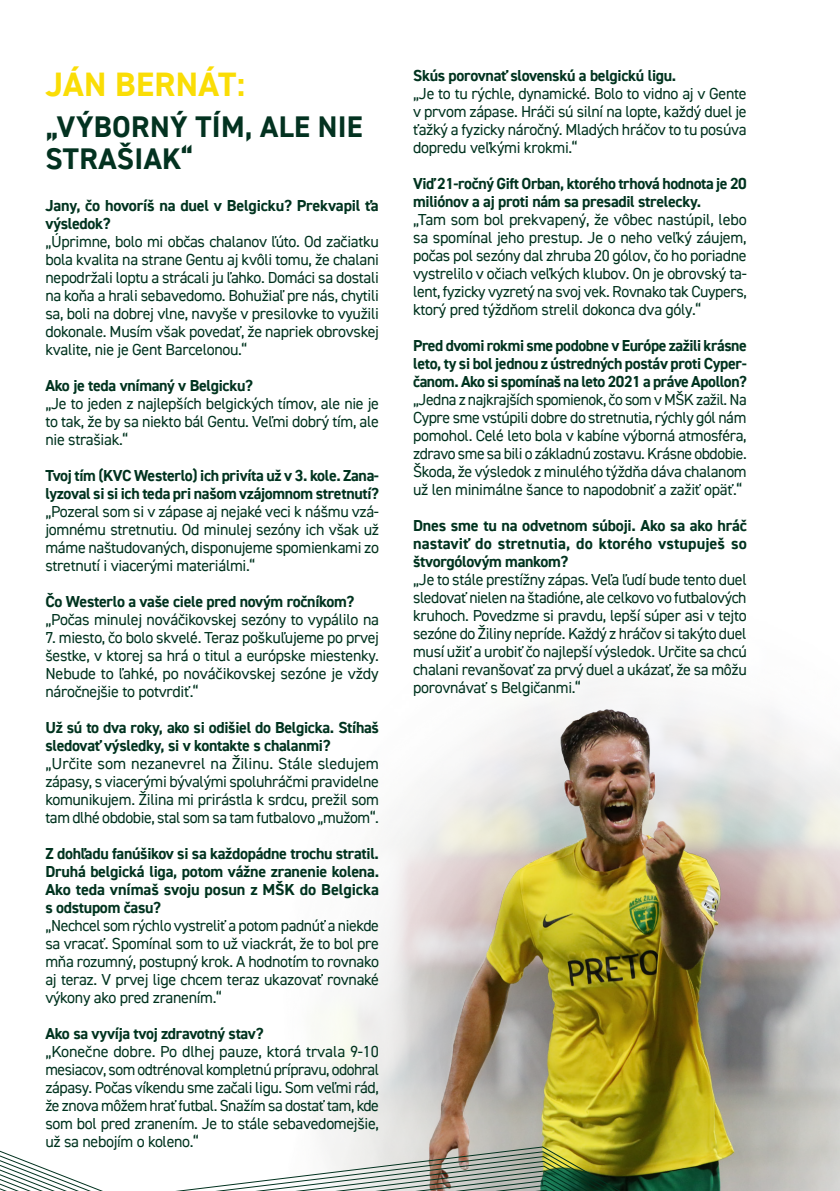
<style>
.page{position:relative;width:840px;height:1191px;background:#fff}
.page>*{position:absolute;margin:0;border:0;box-sizing:border-box;transform-origin:0 0}
.t1{font:700 34px "DIN2014";letter-spacing:.01em;color:#fadd06}
.t2{font:700 30px/32px "DIN2014";letter-spacing:.01em;color:#033220}
.Body_text____no_tab{font:16px/18px "DIN2014";letter-spacing:-.02em;color:#00331f;text-align:justify}
.Body_text____no_tab-2{font:700 16px/18px "DIN2014";letter-spacing:-.02em;color:#00331f}
</style>
<div class="page">
<img style="left:314px;top:688px;width:525px;height:503px">
<svg style="left:0;top:1115px;width:808px;height:76px"></svg>
<p class="t1" style="left:46px;top:62px;width:200px">JÁN BERNÁT:</p>
<p class="t2" style="left:45px;top:110px;width:319px">„VÝBORNÝ TÍM, ALE NIE<br>STRAŠIAK“</p>
<p class="Body_text____no_tab-2" style="left:45px;top:196px;width:335px">Jany, čo hovoríš na duel v Belgicku? Prekvapil ťa výsledok?</p>
<p class="Body_text____no_tab" style="left:45px;top:232px;width:335px">„Úprimne, bolo mi občas chalanov ľúto. Od začiatku bola kvalita na strane Gentu aj kvôli tomu, že chalani nepodržali loptu a strácali ju ľahko. Domáci sa dostali na koňa a hrali sebavedomo. Bohužiaľ pre nás, chytili sa, boli na dobrej vlne, navyše v presilovke to využili dokonale. Musím však povedať, že napriek obrovskej kvalite, nie je Gent Barcelonou.“</p>
<p class="Body_text____no_tab-2" style="left:45px;top:376px;width:209px">Ako je teda vnímaný v Belgicku?</p>
<p class="Body_text____no_tab" style="left:45px;top:394px;width:335px">„Je to jeden z najlepších belgických tímov, ale nie je to tak, že by sa niekto bál Gentu. Veľmi dobrý tím, ale nie strašiak.“</p>
<p class="Body_text____no_tab-2" style="left:45px;top:466px;width:335px">Tvoj tím (KVC Westerlo) ich privíta už v 3. kole. Zana&shy;lyzoval si si ich teda pri našom vzájomnom stretnutí?</p>
<p class="Body_text____no_tab" style="left:45px;top:502px;width:335px">„Pozeral som si v zápase aj nejaké veci k nášmu vzá&shy;jomnému stretnutiu. Od minulej sezóny ich však už máme naštudovaných, disponujeme spomienkami zo stretnutí i viacerými materiálmi.“</p>
<p class="Body_text____no_tab-2" style="left:45px;top:592px;width:310px">Čo Westerlo a vaše ciele pred novým ročníkom?</p>
<p class="Body_text____no_tab" style="left:45px;top:610px;width:335px">„Počas minulej nováčikovskej sezóny to vypálilo na</p>
<p class="Body_text____no_tab" style="left:45px;top:628px;width:335px">7. miesto, čo bolo skvelé. Teraz poškuľujeme po prvej šestke, v ktorej sa hrá o titul a európske miestenky.<br>Nebude to ľahké, po nováčikovskej sezóne je vždy náročnejšie to potvrdiť.“</p>
<p class="Body_text____no_tab-2" style="left:45px;top:718px;width:335px">Už sú to dva roky, ako si odišiel do Belgicka. Stíhaš sledovať výsledky, si v kontakte s chalanmi?</p>
<p class="Body_text____no_tab" style="left:45px;top:754px;width:335px">„Určite som nezanevrel na Žilinu. Stále sledujem zápasy, s viacerými bývalými spoluhráčmi pravidelne komunikujem. Žilina mi prirástla k srdcu, prežil som tam dlhé obdobie, stal som sa tam futbalovo „mužom“.</p>
<p class="Body_text____no_tab-2" style="left:45px;top:844px;width:335px;text-align:justify">Z dohľadu fanúšikov si sa každopádne trochu stratil.<br>Druhá belgická liga, potom vážne zranenie kolena.<br>Ako teda vnímaš svoju posun z MŠK do Belgicka s odstupom času?</p>
<p class="Body_text____no_tab" style="left:45px;top:916px;width:335px">„Nechcel som rýchlo vystreliť a potom padnúť a niekde sa vracať. Spomínal som to už viackrát, že to bol pre mňa rozumný, postupný krok. A hodnotím to rovnako aj teraz. V prvej lige chcem teraz ukazovať rovnaké výkony ako pred zranením.“</p>
<p class="Body_text____no_tab-2" style="left:45px;top:1024px;width:219px">Ako sa vyvíja tvoj zdravotný stav?</p>
<p class="Body_text____no_tab" style="left:45px;top:1042px;width:335px">„Konečne dobre. Po dlhej pauze, ktorá trvala 9-10 mesiacov, som odtrénoval kompletnú prípravu, odohral zápasy. Počas víkendu sme začali ligu. Som veľmi rád, že znova môžem hrať futbal. Snažím sa dostať tam, kde som bol pred zranením. Je to stále sebavedomejšie, už sa nebojím o koleno.“</p>
<p class="Body_text____no_tab-2" style="left:413px;top:66px;width:264px">Skús porovnať slovenskú a belgickú ligu.</p>
<p class="Body_text____no_tab" style="left:413px;top:84px;width:335px">„Je to tu rýchle, dynamické. Bolo to vidno aj v Gente v prvom zápase. Hráči sú silní na lopte, každý duel je ťažký a fyzicky náročný. Mladých hráčov to tu posúva dopredu veľkými krokmi.“</p>
<p class="Body_text____no_tab-2" style="left:413px;top:174px;width:335px">Viď 21-ročný Gift Orban, ktorého trhová hodnota je 20 miliónov a aj proti nám sa presadil strelecky.</p>
<p class="Body_text____no_tab" style="left:413px;top:210px;width:335px">„Tam som bol prekvapený, že vôbec nastúpil, lebo sa spomínal jeho prestup. Je o neho veľký záujem, počas pol sezóny dal zhruba 20 gólov, čo ho poriadne vystrelilo v očiach veľkých klubov. On je obrovský ta&shy;lent, fyzicky vyzretý na svoj vek. Rovnako tak Cuypers, ktorý pred týždňom strelil dokonca dva góly.“</p>
<p class="Body_text____no_tab-2" style="left:413px;top:336px;width:335px;text-align:justify">Pred dvomi rokmi sme podobne v Európe zažili krásne leto, ty si bol jednou z ústredných postáv proti Cyper&shy;čanom. Ako si spomínaš na leto 2021 a práve Apollon?</p>
<p class="Body_text____no_tab" style="left:413px;top:390px;width:335px">„Jedna z najkrajších spomienok, čo som v MŠK zažil. Na Cypre sme vstúpili dobre do stretnutia, rýchly gól nám pomohol. Celé leto bola v kabíne výborná atmosféra, zdravo sme sa bili o základnú zostavu. Krásne obdobie.<br>Škoda, že výsledok z minulého týždňa dáva chalanom už len minimálne šance to napodobniť a zažiť opäť.“</p>
<p class="Body_text____no_tab-2" style="left:413px;top:516px;width:335px;text-align:justify">Dnes sme tu na odvetnom súboji. Ako sa ako hráč nastaviť do stretnutia, do ktorého vstupuješ so štvorgólovým mankom?</p>
<p class="Body_text____no_tab" style="left:413px;top:570px;width:335px">„Je to stále prestížny zápas. Veľa ľudí bude tento duel sledovať nielen na štadióne, ale celkovo vo futbalových kruhoch. Povedzme si pravdu, lepší súper asi v tejto sezóne do Žiliny nepríde. Každý z hráčov si takýto duel musí užiť a urobiť čo najlepší výsledok. Určite sa chcú chalani revanšovať za prvý duel a ukázať, že sa môžu porovnávať s Belgičanmi.“</p>
</div>
